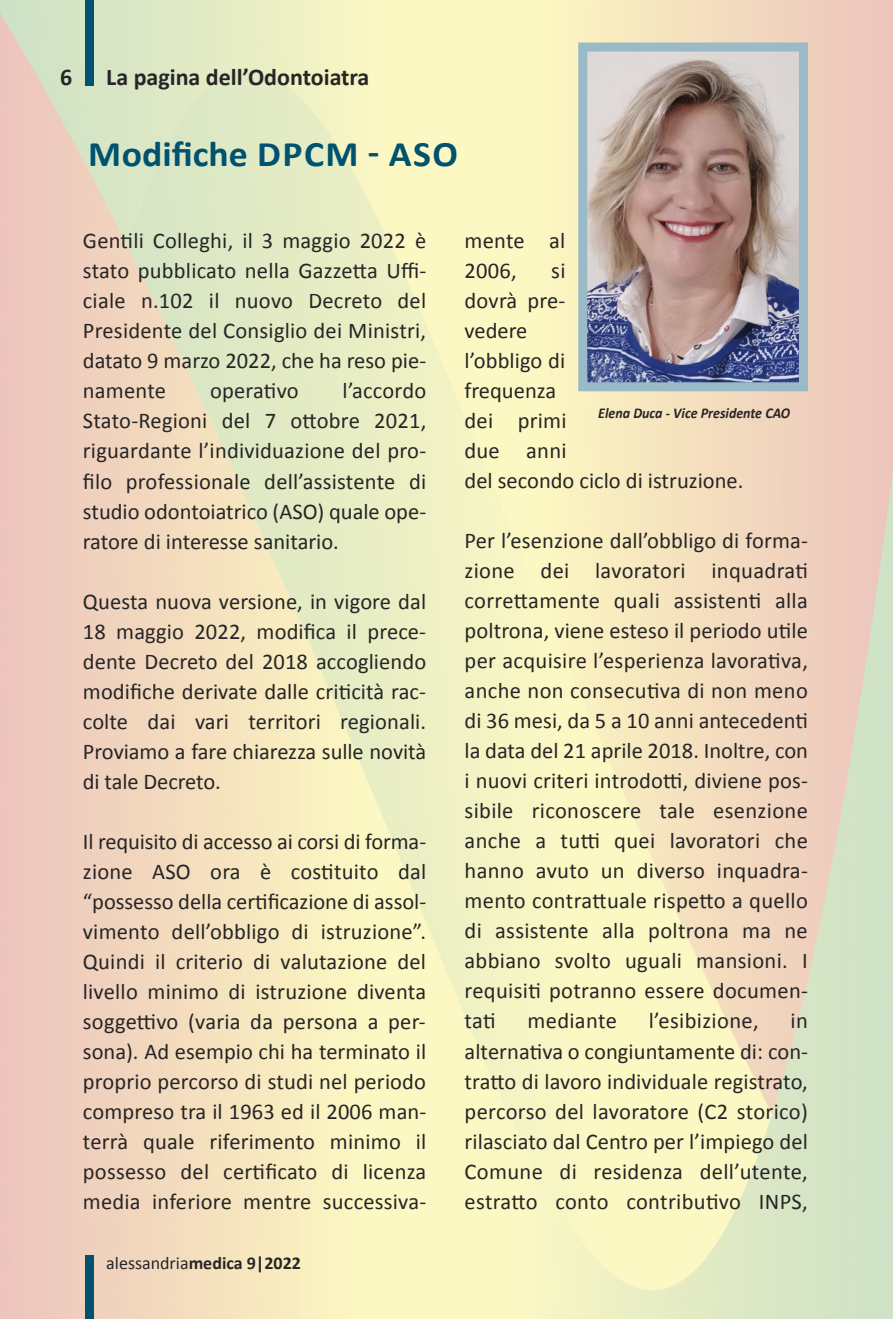
<style>
.page{position:relative;width:893px;height:1319px;background:#fff}
.page>*{position:absolute;margin:0;border:0;box-sizing:border-box;transform-origin:0 0}
.t1{font:700 36px "Calibri";letter-spacing:.02em;color:#00526f;scale:1.05 1}
.t2{font:700 24px "Calibri";color:#272526}
.t3{font:22.5px/30px "Calibri";letter-spacing:.005em;color:#272526;text-align:justify}
.t4{font:700 18px "Calibri";color:#272526}
.t5{font:italic 700 15px "Calibri";color:#272526;scale:.94 1}
.s1{font-weight:400}
</style>
<div class="page">
<img style="left:0;top:0;width:893px;height:1318px">
<div style="left:85px;top:0;width:8px;height:85px;background:#00526f"></div>
<div style="left:85px;top:1254px;width:9px;height:64px;background:#00526f"></div>
<img style="left:588px;top:53px;width:210px;height:328px">
<div style="left:578px;top:43px;width:230px;height:348px;border:9px solid #99bac6"></div>
<p class="t2" style="left:60px;top:62px;width:14px">6</p>
<p class="t2" style="left:106px;top:62px;width:265px">La pagina dell’Odontoiatra</p>
<h1 class="t1" style="left:88px;top:131px;width:354px">Modifiche DPCM - ASO</h1>
<p class="t3" style="left:83px;top:226px;width:345px">Gentili Colleghi, il 3 maggio 2022 è stato pubblicato nella Gazzetta Uffi‐ ciale n.102 il nuovo Decreto del Presidente del Consiglio dei Ministri, datato 9 marzo 2022, che ha reso pie‐ namente</p>
<p class="t3" style="left:83px;top:376px;width:345px;text-indent:260px">l’accordo Stato‐Regioni del 7 ottobre 2021, riguardante l’individuazione del pro‐ filo professionale dell’assistente di studio odontoiatrico (ASO) quale ope‐ ratore di interesse sanitario.</p>
<p class="t3" style="left:210px;top:376px;width:90px">operativo</p>
<p class="t3" style="left:83px;top:585px;width:345px">Questa nuova versione, in vigore dal 18 maggio 2022, modifica il prece‐ dente Decreto del 2018 accogliendo modifiche derivate dalle criticità rac‐ colte dai vari territori regionali.<br>Proviamo a fare chiarezza sulle novità di tale Decreto.</p>
<p class="t3" style="left:83px;top:825px;width:345px">Il requisito di accesso ai corsi di forma‐ zione ASO ora è costituito dal “possesso della certificazione di assol‐ vimento dell’obbligo di istruzione”.<br>Quindi il criterio di valutazione del livello minimo di istruzione diventa soggettivo (varia da persona a per‐ sona). Ad esempio chi ha terminato il proprio percorso di studi nel periodo compreso tra il 1963 ed il 2006 man‐ terrà quale riferimento minimo il possesso del certificato di licenza media inferiore mentre successiva‐</p>
<p class="t4" style="left:106px;top:1251px;width:196px"><span class="s1">alessandria</span>medica 9|2022</p>
<p class="t3" style="left:465px;top:225px;width:102px">mente al<br>2006,</p>
<p class="t3" style="left:465px;top:255px;width:280px;text-align:left;text-indent:87px">si<br>dovrà pre‐<br>vedere<br>l’obbligo di<br>frequenza<br>dei primi<br>due anni<br>del secondo ciclo di istruzione.</p>
<p class="t5" style="left:598px;top:403px;width:206px">Elena Duca ‐ Vice Presidente CAO</p>
<p class="t3" style="left:464px;top:525px;width:345px">Per l’esenzione dall’obbligo di forma‐ zione dei lavoratori inquadrati correttamente quali assistenti alla poltrona, viene esteso il periodo utile per acquisire l’esperienza lavorativa, anche non consecutiva di non meno di 36 mesi, da 5 a 10 anni antecedenti la data del 21 aprile 2018. Inoltre, con i nuovi criteri introdotti, diviene pos‐ sibile riconoscere tale esenzione anche a tutti quei lavoratori che hanno avuto un diverso inquadra‐ mento contrattuale rispetto a quello di assistente alla poltrona ma ne abbiano svolto uguali mansioni. I requisiti potranno essere documen‐ tati</p>
<p class="t3" style="left:527px;top:1005px;width:91px">mediante</p>
<p class="t3" style="left:649px;top:1005px;width:111px">l’esibizione,</p>
<p class="t3" style="left:464px;top:1005px;width:345px;text-indent:326px">in alternativa o congiuntamente di: con‐ tratto di lavoro individuale registrato, percorso del lavoratore (C2 storico) rilasciato dal Centro per l’impiego del Comune di residenza dell’utente, estratto conto contributivo INPS,</p>
</div>
